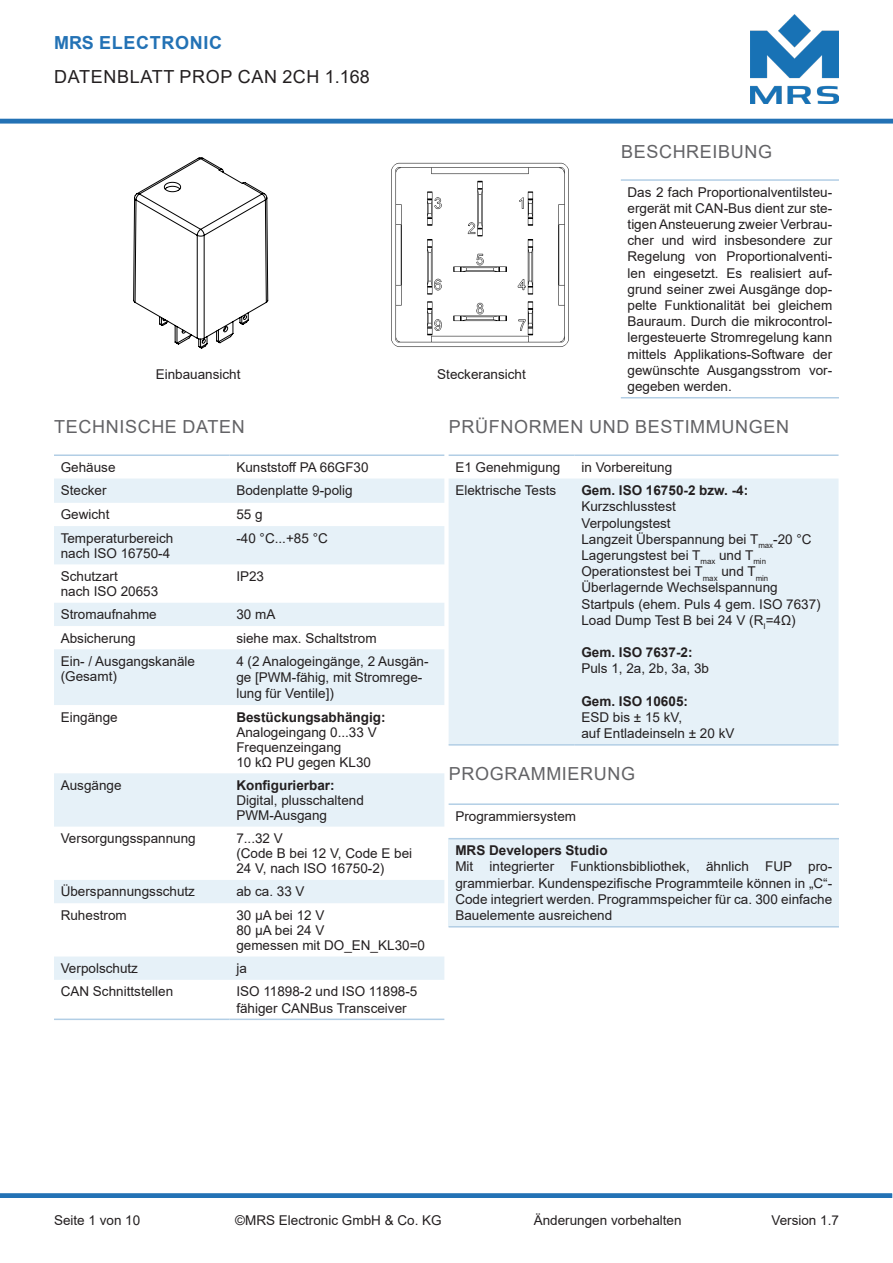
<style>
.page{position:relative;width:893px;height:1263px;background:#fff}
.page>*{position:absolute;margin:0;border:0;box-sizing:border-box;transform-origin:0 0}
.t1{font:18px "Arial";letter-spacing:.035em;color:#636366}
.t2{font:18px "Arial";letter-spacing:.035em;color:#231f20}
.t3{font:700 18px "Arial";letter-spacing:.035em;color:#2372b5}
.Text{font:13.5px/16.2px "Arial";color:#231f20}
.Text-2{font:700 13.5px "Arial";color:#231f20}
.t4{font:10.8px "Century Gothic";color:#000}
.t5{font:9px/12.3px "Arial";color:#000}
</style>
<div class="page">
<img style="left:750px;top:15px;width:89px;height:88px">
<img style="left:391px;top:162px;width:178px;height:185px">
<hr style="left:352px;top:145px;width:1px;height:222px;background:#000">
<hr style="left:368px;top:145px;width:1px;height:222px;background:#000">
<hr style="left:367px;top:145px;width:1px;height:222px;background:#000">
<hr style="left:54px;top:145px;width:288px;height:1px;background:#000">
<hr style="left:54px;top:145px;width:1px;height:222px;background:#000">
<svg style="left:133px;top:157px;width:136px;height:192px"></svg>
<div style="left:0;top:1193px;width:892px;height:5px;background:#2372b5"></div>
<hr style="left:0;top:119px;width:893px;height:4px;background:#2372b5">
<svg style="left:54px;top:478px;width:390px;height:502px"></svg>
<hr style="left:54px;top:1018px;width:176px;height:2px;background:#b2cee5">
<hr style="left:230px;top:1018px;width:214px;height:2px;background:#b2cee5">
<hr style="left:54px;top:454px;width:176px;height:2px;background:#b2cee5">
<hr style="left:230px;top:454px;width:214px;height:2px;background:#b2cee5">
<div style="left:449px;top:839px;width:390px;height:88px;background:#e6f1f8"></div>
<hr style="left:449px;top:803px;width:390px;height:2px;background:#b2cee5">
<hr style="left:449px;top:838px;width:390px;height:1px;background:#b2cee5">
<hr style="left:449px;top:926px;width:390px;height:1px;background:#b2cee5">
<hr style="left:621px;top:179px;width:218px;height:2px;background:#b2cee5">
<hr style="left:621px;top:397px;width:218px;height:1px;background:#b2cee5">
<div style="left:449px;top:478px;width:389px;height:266px;background:#e6f1f8"></div>
<hr style="left:449px;top:744px;width:126px;height:2px;background:#b2cee5">
<hr style="left:575px;top:744px;width:263px;height:2px;background:#b2cee5">
<hr style="left:449px;top:454px;width:126px;height:2px;background:#b2cee5">
<hr style="left:575px;top:454px;width:263px;height:2px;background:#b2cee5">
<h1 class="t3" style="left:54px;top:30px;width:169px">MRS ELECTRONIC</h1>
<h1 class="t2" style="left:54px;top:64px;width:317px">DATENBLATT PROP CAN 2CH 1.168</h1>
<p class="t1" style="left:621px;top:139px;width:152px">BESCHREIBUNG</p>
<p class="Text" style="left:628px;top:184px;width:206px;text-align:justify">Das 2 fach Proportionalventilsteu&shy;ergerät mit CAN-Bus dient zur ste&shy;tigen Ansteuerung zweier Verbrau&shy;cher und wird insbesondere zur Regelung von Proportionalventi&shy;len eingesetzt. Es realisiert auf&shy;grund seiner zwei Ausgänge dop&shy;pelte Funktionalität bei gleichem Bauraum. Durch die mikrocontrol&shy;lergesteuerte Stromregelung kann mittels Applikations-Software der gewünschte Ausgangsstrom vor&shy;gegeben werden.</p>
<p class="t1" style="left:449px;top:414px;width:342px">PRÜFNORMEN UND BESTIMMUNGEN</p>
<p class="Text" style="left:455px;top:459px;width:107px">E1 Genehmigung</p>
<p class="Text" style="left:581px;top:459px;width:92px">in Vorbereitung</p>
<p class="Text" style="left:455px;top:482px;width:103px">Elektrische Tests</p>
<p class="Text-2" style="left:581px;top:481px;width:168px">Gem. ISO 16750-2 bzw. -4:</p>
<p class="Text" style="left:581px;top:498px;width:96px">Kurzschlusstest</p>
<p class="Text" style="left:581px;top:515px;width:91px">Verpolungstest</p>
<p class="Text" style="left:581px;top:531px;width:232px">Langzeit Überspannung bei T<sub>max</sub>-20 °C</p>
<p class="Text" style="left:581px;top:547px;width:186px">Lagerungstest bei T<sub>max</sub> und T<sub>min</sub></p>
<p class="Text" style="left:581px;top:563px;width:188px">Operationstest bei T<sub>max</sub> und T<sub>min</sub></p>
<p class="Text" style="left:581px;top:579px;width:198px">Überlagernde Wechselspannung</p>
<p class="Text" style="left:581px;top:596px;width:241px">Startpuls (ehem. Puls 4 gem. ISO 7637)</p>
<p class="Text" style="left:581px;top:612px;width:216px">Load Dump Test B bei 24 V (R<sub>I</sub>=4Ω)</p>
<p class="Text-2" style="left:581px;top:643px;width:113px">Gem. ISO 7637-2:</p>
<p class="Text" style="left:581px;top:660px;width:129px">Puls 1, 2a, 2b, 3a, 3b</p>
<p class="Text-2" style="left:581px;top:691px;width:108px">Gem. ISO 10605:</p>
<p class="Text" style="left:581px;top:709px;width:102px">ESD bis ± 15 kV,</p>
<p class="Text" style="left:581px;top:725px;width:154px">auf Entladeinseln ± 20 kV</p>
<p class="Text" style="left:156px;top:366px;width:86px">Einbauansicht</p>
<p class="Text" style="left:437px;top:366px;width:90px">Steckeransicht</p>
<p class="t5" style="left:96px;top:414px;width:76px">Werkstoff:<br>Gewicht (g): 9.69</p>
<p class="t1" style="left:54px;top:414px;width:192px">TECHNISCHE DATEN</p>
<p class="Text" style="left:61px;top:459px;width:56px">Gehäuse</p>
<p class="Text" style="left:236px;top:459px;width:134px">Kunststoff PA 66GF30</p>
<p class="Text" style="left:61px;top:482px;width:47px">Stecker</p>
<p class="Text" style="left:236px;top:482px;width:118px">Bodenplatte 9-polig</p>
<p class="Text" style="left:61px;top:506px;width:50px">Gewicht</p>
<p class="Text" style="left:236px;top:506px;width:28px">55 g</p>
<p class="Text" style="left:61px;top:530px;width:114px">Temperaturbereich</p>
<p class="Text" style="left:61px;top:545px;width:111px">nach ISO 16750-4</p>
<p class="t5" style="left:27px;top:482px;width:66px">P.Fehrenbacher</p>
<p class="t5" style="left:252px;top:510px;width:26px">Status</p>
<p class="t5" style="left:247px;top:537px;width:36px">Maßstab</p>
<p class="Text" style="left:236px;top:530px;width:93px">-40 °C...+85 °C</p>
<p class="t5" style="left:96px;top:552px;width:55px">Identnummer:</p>
<p class="t4" style="left:111px;top:564px;width:7px">7</p>
<p class="Text" style="left:236px;top:568px;width:29px">IP23</p>
<p class="Text" style="left:61px;top:568px;width:59px">Schutzart</p>
<p class="Text" style="left:61px;top:583px;width:99px">nach ISO 20653</p>
<p class="Text" style="left:61px;top:606px;width:98px">Stromaufnahme</p>
<p class="Text" style="left:236px;top:606px;width:41px">30 mA</p>
<p class="Text" style="left:61px;top:630px;width:77px">Absicherung</p>
<p class="Text" style="left:236px;top:630px;width:142px">siehe max. Schaltstrom</p>
<p class="Text" style="left:61px;top:653px;width:136px;line-height:15px">Ein- / Ausgangskanäle (Gesamt)</p>
<p class="Text" style="left:236px;top:653px;width:194px">4 (2 Analogeingänge, 2 Ausgän&shy;ge [PWM-fähig, mit Stromrege&shy;lung für Ventile])</p>
<p class="Text" style="left:61px;top:709px;width:59px">Eingänge</p>
<p class="Text-2" style="left:236px;top:707px;width:151px">Bestückungsabhängig:</p>
<p class="Text" style="left:236px;top:724px;width:142px">Analogeingang 0...33 V</p>
<p class="Text" style="left:236px;top:739px;width:107px">Frequenzeingang</p>
<p class="Text" style="left:236px;top:754px;width:136px">10 kΩ PU gegen KL30</p>
<p class="Text" style="left:61px;top:777px;width:62px">Ausgänge</p>
<p class="Text-2" style="left:236px;top:776px;width:100px">Konfigurierbar:</p>
<p class="Text" style="left:236px;top:792px;width:129px">Digital, plusschaltend</p>
<p class="Text" style="left:236px;top:807px;width:92px">PWM-Ausgang</p>
<p class="Text" style="left:61px;top:830px;width:137px">Versorgungsspannung</p>
<p class="Text" style="left:236px;top:830px;width:48px">7...32 V</p>
<p class="Text" style="left:236px;top:845px;width:177px">(Code B bei 12 V, Code E bei</p>
<p class="Text" style="left:236px;top:860px;width:150px">24 V, nach ISO 16750-2)</p>
<p class="Text" style="left:61px;top:883px;width:136px">Überspannungsschutz</p>
<p class="Text" style="left:236px;top:883px;width:70px">ab ca. 33 V</p>
<p class="Text" style="left:61px;top:907px;width:68px">Ruhestrom</p>
<p class="Text" style="left:236px;top:907px;width:90px;line-height:15px">30 µA bei 12 V<br>80 µA bei 24 V</p>
<p class="Text" style="left:236px;top:937px;width:190px">gemessen mit DO_EN_KL30=0</p>
<p class="Text" style="left:61px;top:960px;width:79px">Verpolschutz</p>
<p class="Text" style="left:236px;top:960px;width:12px">ja</p>
<p class="Text" style="left:61px;top:983px;width:114px">CAN Schnittstellen</p>
<p class="Text" style="left:236px;top:983px;width:183px">ISO 11898-2 und ISO 11898-5 fähiger CANBus Transceiver</p>
<p class="t1" style="left:449px;top:761px;width:188px">PROGRAMMIERUNG</p>
<p class="Text" style="left:455px;top:808px;width:122px">Programmiersystem</p>
<p class="Text-2" style="left:455px;top:841px;width:154px">MRS Developers Studio</p>
<p class="Text" style="left:455px;top:858px;width:378px;text-align:justify">Mit integrierter Funktionsbibliothek, ähnlich FUP pro&shy;grammierbar. Kundenspezifische Programmteile können in „C“- Code integriert werden. Programmspeicher für ca. 300 einfache Bauelemente ausreichend</p>
<p class="Text" style="left:54px;top:1212px;width:88px">Seite 1 von 10</p>
<p class="Text" style="left:235px;top:1212px;width:208px">©MRS Electronic GmbH &amp; Co. KG</p>
<p class="Text" style="left:534px;top:1212px;width:149px">Änderungen vorbehalten</p>
<p class="Text" style="left:771px;top:1212px;width:69px">Version 1.7</p>
</div>
